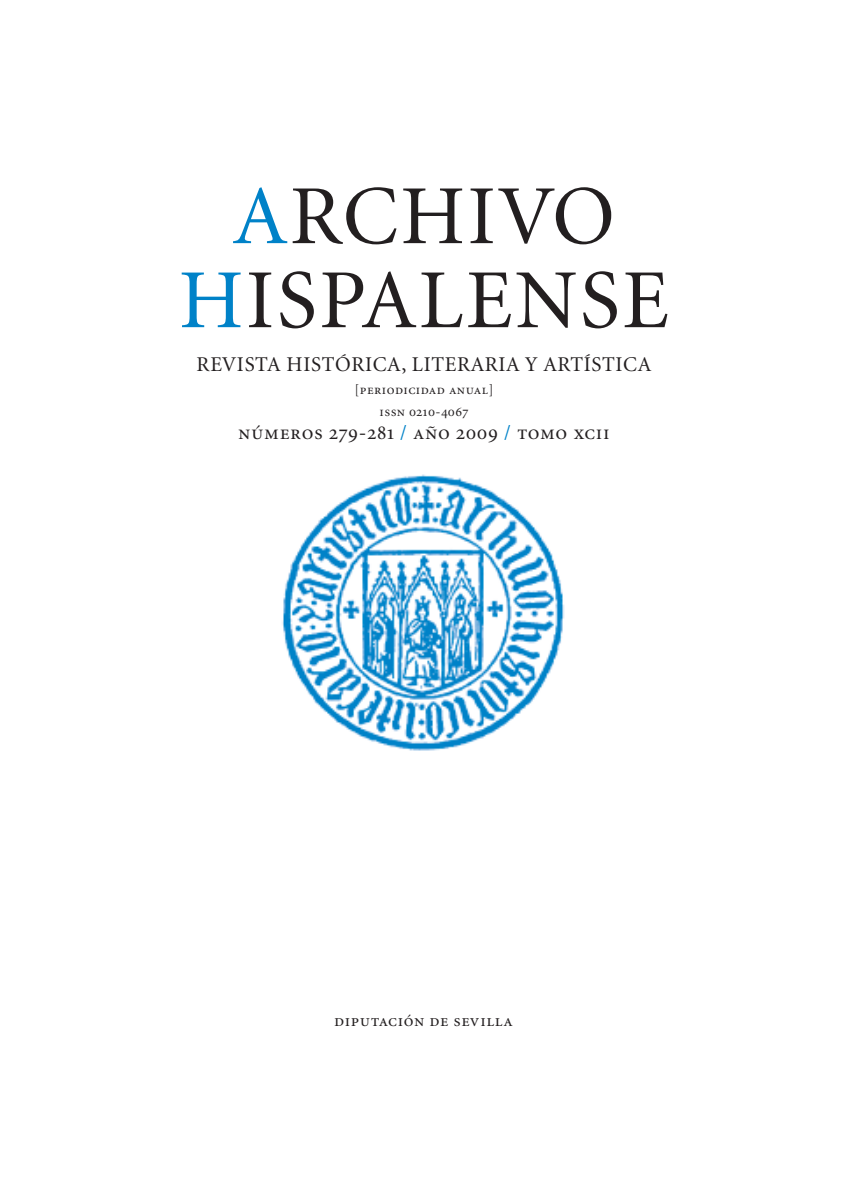
<style>
.page{position:relative;width:847px;height:1194px;background:#fff}
.page>*{position:absolute;margin:0;border:0;box-sizing:border-box;transform-origin:0 0}
.t1{font:84px/84px "Minion Regular SC";letter-spacing:.03em;color:#231f20;text-align:center}
.t2{font:21px "Minion Regular SC";letter-spacing:.03em;color:#231f20}
.t3{font:17.5px "Minion Regular SC";letter-spacing:.03em;color:#231f20}
.t4{font:14px/22.8px "Minion Regular SC";letter-spacing:.03em;color:#231f20;text-align:center}
.s1{color:#0082c8}
</style>
<div class="page">
<img style="left:282px;top:474px;width:283px;height:277px">
<h1 class="t1" style="left:179px;top:177px;width:491px"><span class="s1">A</span>RCHIVO<br><span class="s1">H</span>ISPALENSE</h1>
<p class="t2" style="left:196px;top:354px;width:456px">REVISTA HISTÓRICA, LITERARIA Y ARTÍSTICA</p>
<p class="t4" style="left:354px;top:378px;width:141px">[periodicidad anual] issn 0210-4067</p>
<p class="t2" style="left:238px;top:422px;width:372px">números 279-281 <span class="s1">/</span> año 2009 <span class="s1">/</span> tomo xcii</p>
<p class="t3" style="left:334px;top:1011px;width:180px">diputación de sevilla</p>
</div>
